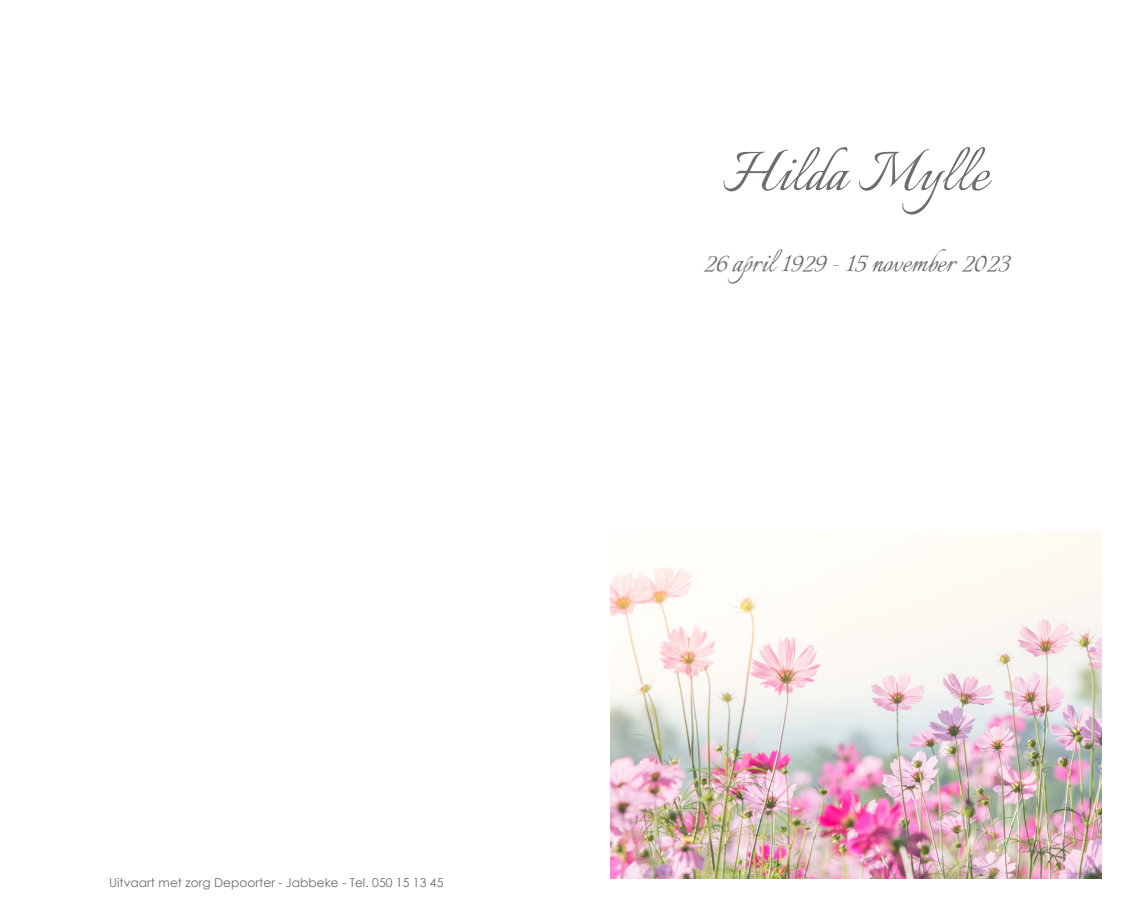
<style>
.page{position:relative;width:1141px;height:918px;background:#fff}
.page>*{position:absolute;margin:0;border:0;box-sizing:border-box;transform-origin:0 0}
.t1{font:70px "Italianno";color:#6c6d70}
.t2{font:35px "Italianno";color:#6c6d70}
.t3{font:12.25px "Century Gothic";color:#6c6d70}
</style>
<div class="page">
<img style="left:610px;top:530px;width:491px;height:348px">
<p class="t3" style="left:109px;top:874px;width:336px">Uitvaart met zorg Depoorter - Jabbeke - Tel. 050 15 13 45</p>
<p class="t1" style="left:723px;top:125px;width:266px">Hilda Mylle</p>
<p class="t2" style="left:703px;top:239px;width:307px">26 april 1929 - 15 november 2023</p>
</div>
